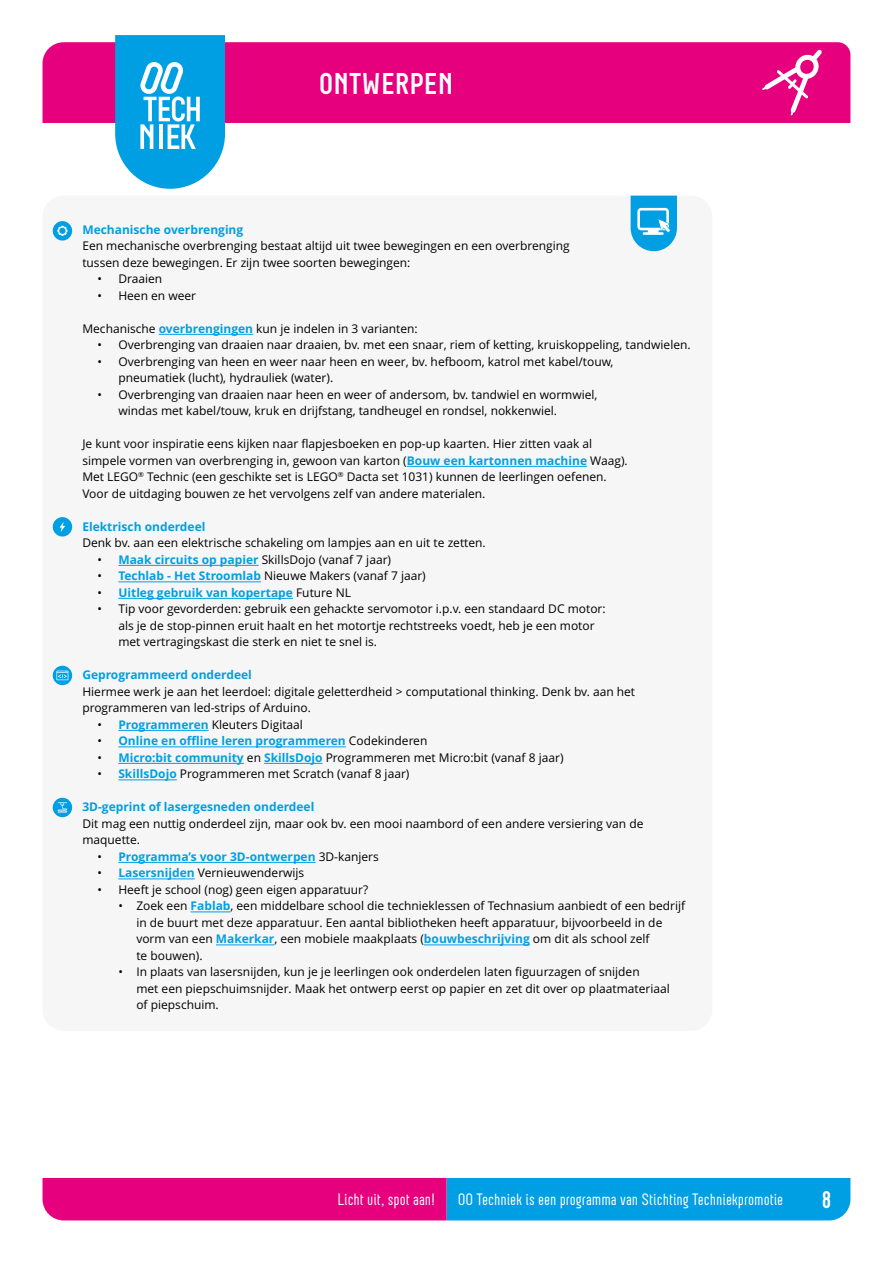
<style>
.page{position:relative;width:893px;height:1263px;background:#fff}
.page>*{position:absolute;margin:0;border:0;box-sizing:border-box;transform-origin:0 0}
.t1{font:700 30px "Neubau";color:#fff}
.t2{font:700 24px "Neubau";color:#fff}
.t3{font:16.5px "Neubau";color:#fff}
.t4{font:12px/16.5px "Open Sans";color:#000}
.t5{font:700 12px "Open Sans";color:#009fe3}
.s1{font-weight:700;color:#009fe3}
.s2{font-weight:400;color:#000}
</style>
<div class="page">
<div style="left:43px;top:42px;width:807px;height:81px;background:#e6007d"></div>
<svg style="left:115px;top:35px;width:110px;height:154px"></svg>
<svg style="left:43px;top:1178px;width:807px;height:42px;background:#7350b0"></svg>
<svg style="left:762px;top:49px;width:60px;height:66px"></svg>
<div style="left:43px;top:196px;width:669px;height:835px;background:#f6f6f6;border-radius:21px"></div>
<hr style="left:159px;top:334px;width:94px;height:1px;background:#009fe3">
<hr style="left:407px;top:466px;width:180px;height:1px;background:#009fe3">
<hr style="left:118px;top:565px;width:141px;height:1px;background:#009fe3">
<hr style="left:118px;top:581px;width:143px;height:1px;background:#009fe3">
<hr style="left:118px;top:598px;width:175px;height:1px;background:#009fe3">
<hr style="left:118px;top:730px;width:91px;height:1px;background:#009fe3">
<hr style="left:118px;top:746px;width:228px;height:1px;background:#009fe3">
<hr style="left:118px;top:763px;width:126px;height:1px;background:#009fe3">
<hr style="left:264px;top:763px;width:59px;height:1px;background:#009fe3">
<hr style="left:118px;top:779px;width:59px;height:1px;background:#009fe3">
<hr style="left:118px;top:862px;width:198px;height:1px;background:#009fe3">
<hr style="left:118px;top:878px;width:77px;height:1px;background:#009fe3">
<hr style="left:191px;top:911px;width:40px;height:1px;background:#009fe3">
<hr style="left:216px;top:944px;width:58px;height:1px;background:#009fe3">
<hr style="left:424px;top:944px;width:106px;height:1px;background:#009fe3">
<svg style="left:631px;top:196px;width:46px;height:55px"></svg>
<div style="left:53px;top:221px;width:19px;height:20px;background:#009fe3;border-radius:50%"></div>
<svg style="left:57px;top:226px;width:10px;height:10px"></svg>
<div style="left:53px;top:517px;width:19px;height:19px;background:#009fe3;border-radius:50%"></div>
<svg style="left:60px;top:522px;width:5px;height:10px"></svg>
<svg style="left:53px;top:666px;width:19px;height:19px"></svg>
<svg style="left:56px;top:671px;width:12px;height:9px"></svg>
<svg style="left:53px;top:798px;width:19px;height:19px"></svg>
<svg style="left:58px;top:802px;width:9px;height:10px"></svg>
<h1 class="t1" style="left:319px;top:66px;width:136px">ONTWERPEN</h1>
<p class="t5" style="left:82px;top:221px;width:162px">Mechanische overbrenging</p>
<p class="t4" style="left:82px;top:237px;width:489px">Een mechanische overbrenging bestaat altijd uit twee bewegingen en een overbrenging tussen deze bewegingen. Er zijn twee soorten bewegingen:</p>
<p class="t4" style="left:97px;top:270px;width:66px">• Draaien</p>
<p class="t4" style="left:97px;top:287px;width:100px">• Heen en weer</p>
<p class="t4" style="left:82px;top:320px;width:337px">Mechanische <span class="s1">overbrengingen</span> kun je indelen in 3 varianten:</p>
<p class="t4" style="left:97px;top:336px;width:595px">• Overbrenging van draaien naar draaien, bv. met een snaar, riem of ketting, kruiskoppeling, tandwielen.</p>
<p class="t4" style="left:118px;top:353px;width:497px;text-indent:-21px">• Overbrenging van heen en weer naar heen en weer, bv. hefboom, katrol met kabel/touw, pneumatiek (lucht), hydrauliek (water).</p>
<p class="t4" style="left:118px;top:386px;width:481px;text-indent:-21px">• Overbrenging van draaien naar heen en weer of andersom, bv. tandwiel en wormwiel, windas met kabel/touw, kruk en drijfstang, tandheugel en rondsel, nokkenwiel.</p>
<p class="t4" style="left:82px;top:435px;width:547px">Je kunt voor inspiratie eens kijken naar flapjesboeken en pop-up kaarten. Hier zitten vaak al simpele vormen van overbrenging in, gewoon van karton (<span class="s1">Bouw een kartonnen machine</span> Waag).<br>Met LEGO<sup>®</sup> Technic (een geschikte set is LEGO<sup>®</sup> Dacta set 1031) kunnen de leerlingen oefenen.<br>Voor de uitdaging bouwen ze het vervolgens zelf van andere materialen.</p>
<p class="t5" style="left:82px;top:518px;width:125px">Elektrisch onderdeel</p>
<p class="t4" style="left:82px;top:534px;width:405px">Denk bv. aan een elektrische schakeling om lampjes aan en uit te zetten.</p>
<p class="t4" style="left:97px;top:551px;width:295px">• <span class="s1">Maak circuits op papier</span> SkillsDojo (vanaf 7 jaar)</p>
<p class="t4" style="left:97px;top:567px;width:330px">• <span class="s1">Techlab - Het Stroomlab</span> Nieuwe Makers (vanaf 7 jaar)</p>
<p class="t5" style="left:97px;top:584px;width:255px"><span class="s2">•</span> Uitleg gebruik van kopertape <span class="s2">Future NL</span></p>
<p class="t4" style="left:118px;top:600px;width:489px;text-indent:-21px">• Tip voor gevorderden: gebruik een gehackte servomotor i.p.v. een standaard DC motor: als je de stop-pinnen eruit haalt en het motortje rechtstreeks voedt, heb je een motor met vertragingskast die sterk en niet te snel is.</p>
<p class="t5" style="left:82px;top:666px;width:171px">Geprogrammeerd onderdeel</p>
<p class="t4" style="left:82px;top:683px;width:554px">Hiermee werk je aan het leerdoel: digitale geletterdheid &gt; computational thinking. Denk bv. aan het programmeren van led-strips of Arduino.</p>
<p class="t4" style="left:97px;top:716px;width:207px">• <span class="s1">Programmeren</span> Kleuters Digitaal</p>
<p class="t5" style="left:97px;top:732px;width:332px"><span class="s2">•</span> Online en offline leren programmeren <span class="s2">Codekinderen</span></p>
<p class="t4" style="left:97px;top:749px;width:468px">• <span class="s1">Micro:bit community</span> en <span class="s1">SkillsDojo</span> Programmeren met Micro:bit (vanaf 8 jaar)</p>
<p class="t4" style="left:97px;top:765px;width:314px">• <span class="s1">SkillsDojo</span> Programmeren met Scratch (vanaf 8 jaar)</p>
<p class="t5" style="left:82px;top:798px;width:234px">3D-geprint of lasergesneden onderdeel</p>
<p class="t4" style="left:82px;top:815px;width:563px">Dit mag een nuttig onderdeel zijn, maar ook bv. een mooi naambord of een andere versiering van de maquette.</p>
<p class="t5" style="left:97px;top:848px;width:283px"><span class="s2">•</span> Programma’s voor 3D-ontwerpen <span class="s2">3D-kanjers</span></p>
<p class="t4" style="left:97px;top:864px;width:208px">• <span class="s1">Lasersnijden</span> Vernieuwenderwijs</p>
<p class="t4" style="left:97px;top:881px;width:272px">• Heeft je school (nog) geen eigen apparatuur?</p>
<p class="t4" style="left:136px;top:897px;width:550px;text-indent:-18px">• Zoek een <span class="s1">Fablab</span>, een middelbare school die technieklessen of Technasium aanbiedt of een bedrijf in de buurt met deze apparatuur. Een aantal bibliotheken heeft apparatuur, bijvoorbeeld in de vorm van een <span class="s1">Makerkar</span>, een mobiele maakplaats (<span class="s1">bouwbeschrijving</span> om dit als school zelf<br>te bouwen).</p>
<p class="t4" style="left:136px;top:963px;width:535px;text-indent:-18px">• In plaats van lasersnijden, kun je je leerlingen ook onderdelen laten figuurzagen of snijden<br>met een piepschuimsnijder. Maak het ontwerp eerst op papier en zet dit over op plaatmateriaal of piepschuim.</p>
<h3 class="t3" style="left:337px;top:1190px;width:99px">Licht uit, spot aan!</h3>
<h3 class="t3" style="left:458px;top:1190px;width:327px">OO Techniek is een programma van Stichting Techniekpromotie</h3>
<h2 class="t2" style="left:821px;top:1186px;width:12px">8</h2>
</div>
